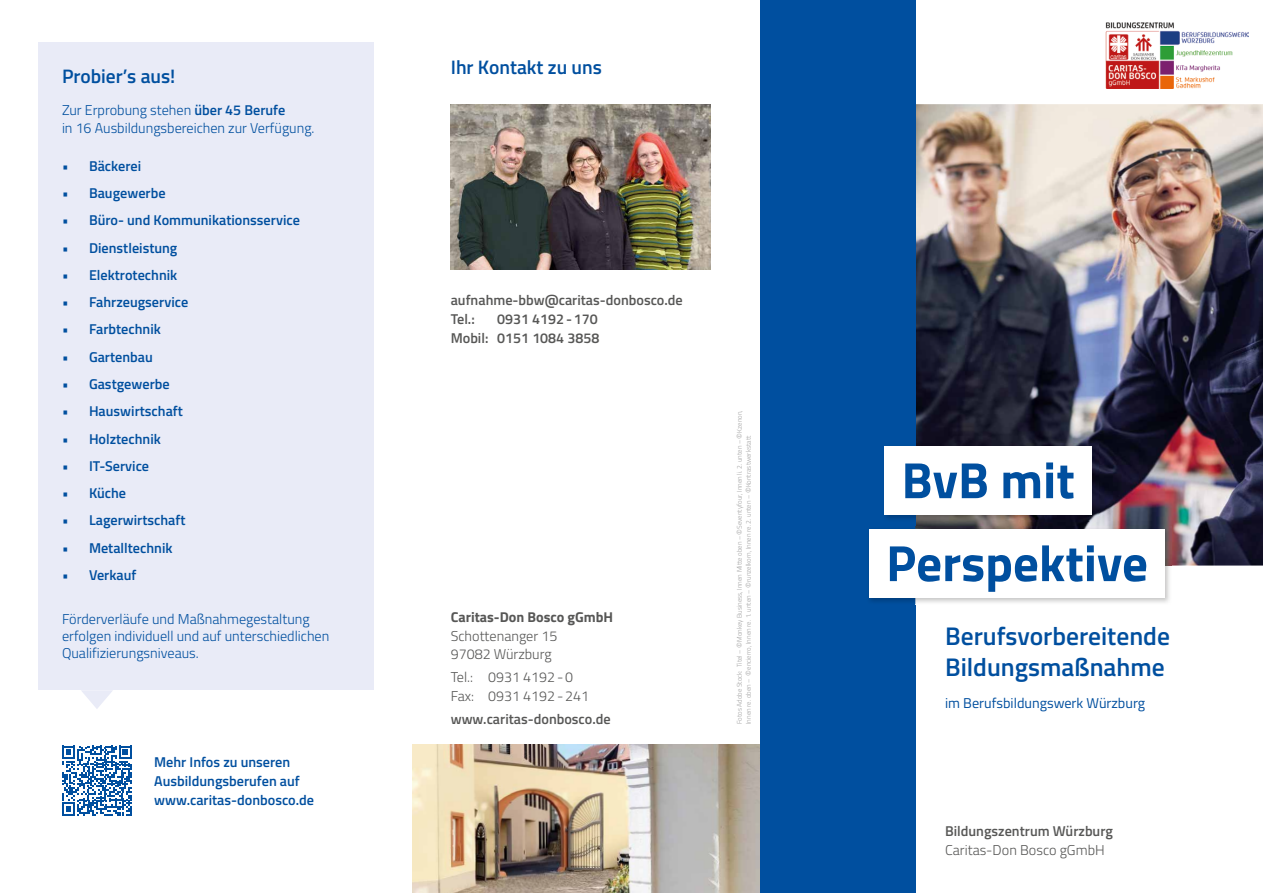
<style>
.page{position:relative;width:1263px;height:893px;background:#fff}
.page>*{position:absolute;margin:0;border:0;box-sizing:border-box;transform-origin:0 0}
.t1{font:700 51px "Titillium";color:#004f9f}
.t2{font:600 25.5px/30.6px "Titillium";color:#004f9f}
.t3{font:600 19.5px "Titillium";color:#004f9f}
.t4{font:600 14.25px/18.8px "Titillium";color:#004f9f}
.t5{font:300 14.25px/17.1px "Titillium";color:#004f9f}
.t6{font:600 14.25px/18.8px "Titillium";color:#575756}
.t7{font:300 14.25px/18.8px "Titillium";color:#575756}
.t8{font:14.25px "Titillium";color:#004f9f}
.t9{font:700 14.25px "Titillium";color:#575756}
.t10{font:300 6.75px/9px "Titillium";color:#a1a1a1}
.s1{font-weight:600}
.s2{font-size:9px}
</style>
<div class="page">
<img style="left:915px;top:104px;width:348px;height:462px">
<img style="left:412px;top:744px;width:348px;height:149px">
<div style="left:760px;top:0;width:155px;height:893px;background:#004f9f"></div>
<img style="left:1106px;top:22px;width:142px;height:67px">
<img style="left:869px;top:527px;width:303px;height:77px">
<div style="left:869px;top:529px;width:296px;height:69px;background:#fff"></div>
<img style="left:885px;top:444px;width:213px;height:77px">
<div style="left:884px;top:446px;width:208px;height:69px;background:#fff"></div>
<img style="left:451px;top:104px;width:259px;height:165px">
<div style="left:38px;top:43px;width:336px;height:647px;background:#e9ebf7"></div>
<svg style="left:62px;top:746px;width:70px;height:70px"></svg>
<svg style="left:81px;top:690px;width:32px;height:19px"></svg>
<h3 class="t3" style="left:62px;top:61px;width:115px">Probier’s aus!</h3>
<p class="t5" style="left:62px;top:100px;width:254px;line-height:18.8px">Zur Erprobung stehen <span class="s1">über 45 Berufe<br></span>in 16 Ausbildungsbereichen zur Verfügung.</p>
<p class="t4" style="left:62px;top:156px;width:81px">• Bäckerei</p>
<p class="t4" style="left:62px;top:183px;width:105px">• Baugewerbe</p>
<p class="t4" style="left:62px;top:210px;width:239px">• Büro- und Kommunikationsservice</p>
<p class="t4" style="left:62px;top:238px;width:117px">• Dienstleistung</p>
<p class="t4" style="left:62px;top:265px;width:117px">• Elektrotechnik</p>
<p class="t4" style="left:62px;top:292px;width:128px">• Fahrzeugservice</p>
<p class="t4" style="left:62px;top:319px;width:100px">• Farbtechnik</p>
<p class="t4" style="left:62px;top:347px;width:92px">• Gartenbau</p>
<p class="t4" style="left:62px;top:374px;width:109px">• Gastgewerbe</p>
<p class="t4" style="left:62px;top:401px;width:122px">• Hauswirtschaft</p>
<p class="t4" style="left:62px;top:428px;width:100px">• Holztechnik</p>
<p class="t4" style="left:62px;top:456px;width:89px">• IT-Service</p>
<p class="t4" style="left:62px;top:483px;width:66px">• Küche</p>
<p class="t4" style="left:62px;top:510px;width:125px">• Lagerwirtschaft</p>
<p class="t4" style="left:62px;top:537px;width:112px">• Metalltechnik</p>
<p class="t4" style="left:62px;top:565px;width:76px">• Verkauf</p>
<p class="t5" style="left:62px;top:609px;width:269px">Förderverläufe und Maßnahmegestaltung erfolgen individuell und auf unterschiedlichen<br>Qualifizierungsniveaus.</p>
<p class="t4" style="left:154px;top:752px;width:161px">Mehr Infos zu unseren<br>Ausbildungsberufen auf www.caritas-donbosco.de</p>
<h3 class="t3" style="left:451px;top:53px;width:153px">Ihr Kontakt zu uns</h3>
<p class="t6" style="left:451px;top:290px;width:234px">aufnahme-bbw@caritas-donbosco.de<br>Tel.:</p>
<p class="t6" style="left:451px;top:309px;width:150px;text-align:right">0931 4192 - 170<br>Mobil: 0151 1084 3858</p>
<p class="t9" style="left:451px;top:606px;width:164px">Caritas-Don Bosco gGmbH</p>
<p class="t7" style="left:451px;top:626px;width:108px">Schottenanger 15<br>97082 Würzburg</p>
<p class="t7" style="left:451px;top:667px;width:140px">Tel.: 0931 4192 - 0<br>Fax: 0931 4192 - 241</p>
<p class="t6" style="left:451px;top:709px;width:161px">www.caritas-donbosco.de</p>
<p class="t10" style="left:735px;top:724px;width:315px;rotate:-90deg">Fotos Adobe Stock: Titel – <span class="s2">©</span>Monkey Business, Innen Mitte oben – <span class="s2">©</span>Seventyfour, Innen li. 2. unten – <span class="s2">©</span>Kzenon,<br>Innen re. oben – <span class="s2">©</span>encierro, Innen re. 1. unten – <span class="s2">©</span>runzelkorn, Innen re. 2. unten – <span class="s2">©</span>Kontrastwerkstatt</p>
<h1 class="t1" style="left:901px;top:441px;width:175px">BvB mit</h1>
<h1 class="t1" style="left:886px;top:524px;width:263px">Perspektive</h1>
<h2 class="t2" style="left:945px;top:620px;width:226px">Berufsvorbereitende<br>Bildungsmaßnahme</h2>
<p class="t8" style="left:945px;top:692px;width:202px">im Berufsbildungswerk Würzburg</p>
<p class="t6" style="left:945px;top:821px;width:169px">Bildungszentrum Würzburg</p>
<p class="t7" style="left:945px;top:840px;width:161px">Caritas-Don Bosco gGmbH</p>
</div>
